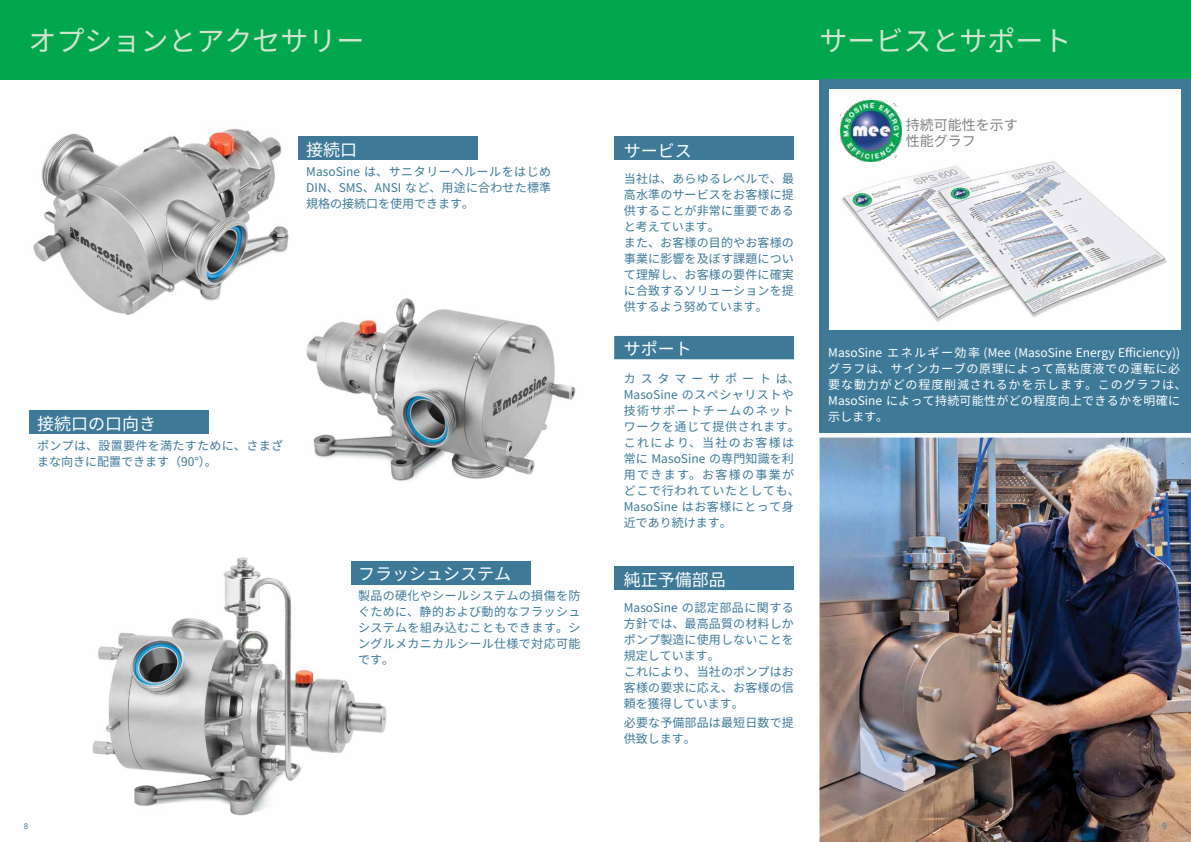
<style>
.page{position:relative;width:1191px;height:842px;background:#fff}
.page>*{position:absolute;margin:0;border:0;box-sizing:border-box;transform-origin:0 0}
.t1{font:28px "Noto Sans CJ Kjp";color:#d3e4d1}
.t2{font:17px "Noto Sans CJ Kjp";color:#fff}
.t3{font:14px/16px "Noto Sans CJ Kjp";color:#808285}
.t4{font:12px/16px "Noto Sans CJ Kjp";letter-spacing:.015em;color:#3e7998}
.t5{font:12px/16px "Noto Sans CJ Kjp";letter-spacing:.02em;color:#fff}
.t6{font:12px/16px "Noto Sans CJ Kjp";letter-spacing:.055em;color:#3e7998}
.t7{font:8px "Noto Sans CJ Kjp";color:#3e7998}
</style>
<div class="page">
<img style="left:819px;top:437px;width:372px;height:405px">
<img style="left:92px;top:557px;width:310px;height:259px">
<div style="left:0;top:0;width:1191px;height:79px;background:#00a74c"></div>
<img style="left:33px;top:128px;width:256px;height:187px">
<img style="left:306px;top:298px;width:270px;height:183px">
<div style="left:298px;top:136px;width:179px;height:24px;background:#3e7998"></div>
<div style="left:614px;top:137px;width:180px;height:23px;background:#3e7998"></div>
<div style="left:614px;top:336px;width:180px;height:23px;background:#3e7998"></div>
<div style="left:614px;top:566px;width:180px;height:24px;background:#3e7998"></div>
<div style="left:350px;top:561px;width:180px;height:23px;background:#3e7998"></div>
<div style="left:29px;top:410px;width:180px;height:24px;background:#3e7998"></div>
<div style="left:819px;top:79px;width:372px;height:353px;background:#3e7998"></div>
<div style="left:829px;top:90px;width:352px;height:240px;background:#fff"></div>
<img style="left:841px;top:161px;width:326px;height:161px">
<img style="left:840px;top:101px;width:61px;height:60px">
<h1 class="t1" style="left:28px;top:25px;width:338px">オプションとアクセサリー</h1>
<h1 class="t1" style="left:819px;top:25px;width:253px">サービスとサポート</h1>
<h2 class="t2" style="left:306px;top:140px;width:52px">接続口</h2>
<p class="t4" style="left:306px;top:164px;width:246px;text-align:justify">MasoSine は、サニタリーへルールをはじめDIN、SMS、ANSI など、用途に合わせた標準規格の接続口を使用できます。</p>
<h2 class="t2" style="left:37px;top:414px;width:121px">接続口の口向き</h2>
<p class="t4" style="left:37px;top:438px;width:247px">ポンプは、設置要件を満たすために、さまざまな向きに配置できます（90°）。</p>
<h2 class="t2" style="left:358px;top:564px;width:154px">フラッシュシステム</h2>
<p class="t4" style="left:358px;top:588px;width:224px;text-align:justify">製品の硬化やシールシステムの損傷を防ぐために、静的および動的なフラッシュシステムを組み込むこともできます。シングルメカニカルシール仕様で対応可能です。</p>
<h2 class="t2" style="left:624px;top:141px;width:69px">サービス</h2>
<p class="t4" style="left:624px;top:171px;width:172px">当社は、あらゆるレベルで、最高水準のサービスをお客様に提供することが非常に重要であると考えています。<br>また、お客様の目的やお客様の事業に影響を及ぼす課題について理解し、お客様の要件に確実に合致するソリューションを提供するよう努めています。</p>
<h2 class="t2" style="left:624px;top:339px;width:69px">サポート</h2>
<p class="t6" style="left:624px;top:371px;width:178px">カスタマーサポートは、<br>MasoSine のスペシャリストや技術サポートチームのネットワークを通じて提供されます。これにより、当社のお客様は常に MasoSine の専門知識を利用できます。お客様の事業がどこで行われていたとしても、<br>MasoSine はお客様にとって身近であり続けます。</p>
<h2 class="t2" style="left:624px;top:570px;width:103px">純正予備部品</h2>
<p class="t4" style="left:624px;top:600px;width:172px">MasoSine の認定部品に関する方針では、最高品質の材料しかポンプ製造に使用しないことを規定しています。<br>これにより、当社のポンプはお客様の要求に応え、お客様の信頼を獲得しています。</p>
<p class="t4" style="left:624px;top:715px;width:172px">必要な予備部品は最短日数で提供致します。</p>
<p class="t3" style="left:905px;top:117px;width:113px">持続可能性を示す性能グラフ</p>
<p class="t5" style="left:828px;top:345px;width:359px">MasoSine エネルギー効率 (Mee (MasoSine Energy Efficiency))グラフは、サインカーブの原理によって高粘度液での運転に必要な動力がどの程度削減されるかを示します。このグラフは、<br>MasoSine によって持続可能性がどの程度向上できるかを明確に示します。</p>
<p class="t7" style="left:24px;top:821px;width:6px">8</p>
<p class="t7" style="left:1162px;top:821px;width:6px">9</p>
</div>
